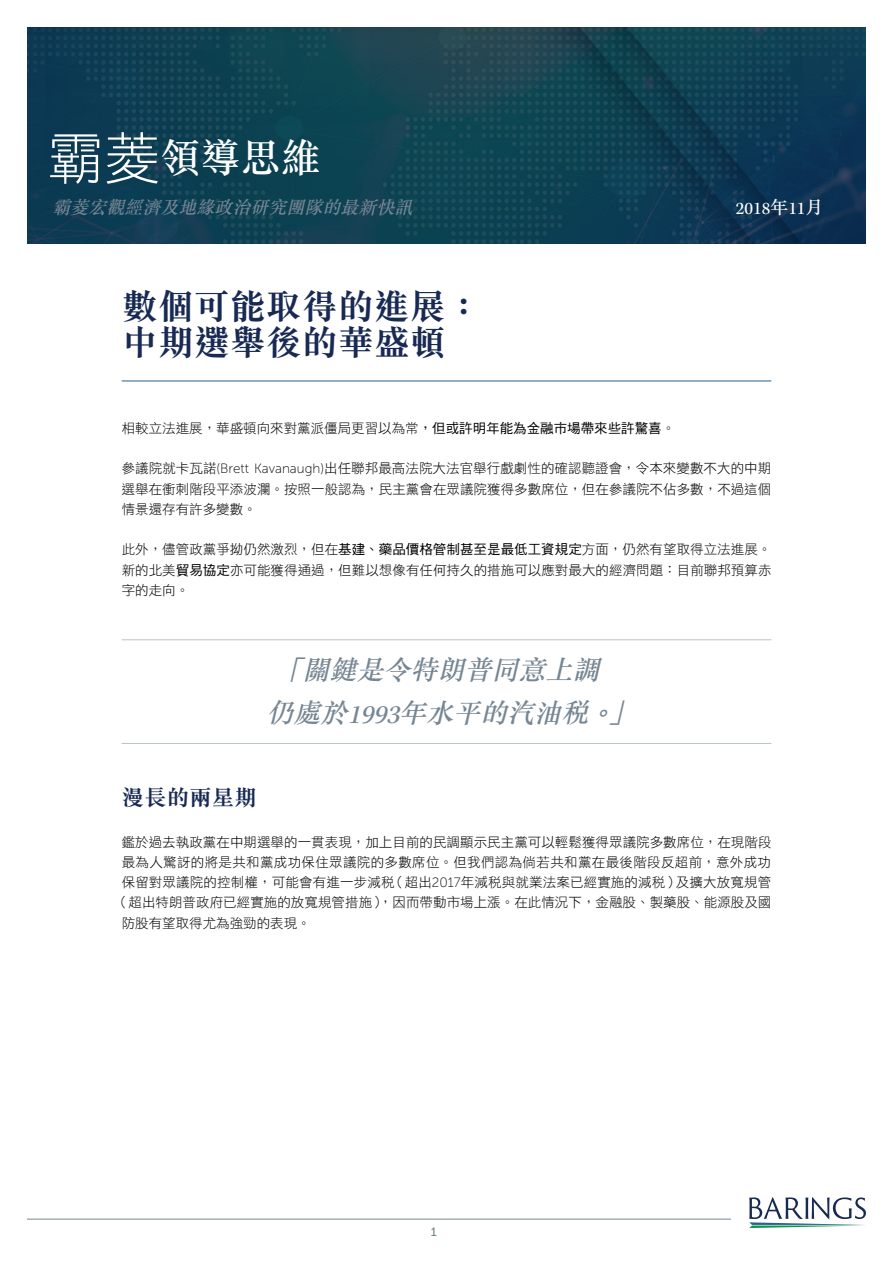
<style>
.page{position:relative;width:893px;height:1263px;background:#fff}
.page>*{position:absolute;margin:0;border:0;box-sizing:border-box;transform-origin:0 0}
.t1{font:500 40.2px "M Sung HK";color:#fff}
.t2{font:700 36px/36px "M Sung HK";color:#182a54}
.t3{font:italic 500 27px/43.5px "M Sung HK";color:#768693}
.t4{font:700 22.5px "M Sung HK";color:#182a54}
.t5{font:italic 500 18px "M Sung HK";color:#768693}
.t6{font:18px "Kepler Std";color:#fff}
.t7{font:13.5px/20.2px "DF Hei HK W3";letter-spacing:.005em;color:#000;text-align:justify}
.t8{font:13.5px "DF Hei HK W3";letter-spacing:.025em;color:#000}
.t9{font:12px "Museo 500";color:#768693}
.s1{font-family:"DF Hei HK W3";font-weight:400;font-size:56.25px}
.s2{font-family:"M Sung HK";font-weight:500}
.s3{font-family:"DF Hei HK W5"}
.s4{font-family:"Museo Sans 100"}
.s5{font-family:"Kepler Std";font-weight:400}
</style>
<div class="page">
<img style="left:27px;top:27px;width:839px;height:216px">
<svg style="left:749px;top:1197px;width:117px;height:31px"></svg>
<hr style="left:27px;top:1219px;width:704px;height:1px;background:#768693">
<hr style="left:122px;top:381px;width:649px;height:1px;background:#276092">
<hr style="left:122px;top:639px;width:649px;height:1px;background:#bac2c9">
<hr style="left:122px;top:743px;width:649px;height:1px;background:#bac2c9">
<h1 class="t1" style="left:48px;top:130px;width:275px"><span class="s1">霸菱</span>領導思維</h1>
<h3 class="t5" style="left:52px;top:194px;width:367px">霸菱宏觀經濟及地緣政治研究團隊的最新快訊</h3>
<h3 class="t6" style="left:736px;top:198px;width:89px">2018<span class="s2">年</span>11<span class="s2">月</span></h3>
<h2 class="t2" style="left:122px;top:287px;width:361px">數個可能取得的進展：中期選舉後的華盛頓</h2>
<p class="t7" style="left:122px;top:418px;width:555px">相較立法進展，華盛頓向來對黨派僵局更習以為常<span class="s3">，但或許明年能為金融市場帶來些許驚喜</span>。</p>
<p class="t7" style="left:122px;top:458px;width:651px">參議院就卡瓦諾<span class="s4">(Brett Kavanaugh)</span>出任聯邦最高法院大法官舉行戲劇性的確認聽證會，令本來變數不大的中期選舉在衝刺階段平添波瀾。按照一般認為，民主黨會在眾議院獲得多數席位，但在參議院不佔多數，不過這個情景還存有許多變數。</p>
<p class="t7" style="left:122px;top:539px;width:651px">此外，儘管政黨爭拗仍然激烈，但在<span class="s3">基建、藥品價格管制甚至是最低工資規定</span>方面，仍然有望取得立法進展。新的北美<span class="s3">貿易協定</span>亦可能獲得通過，但難以想像有任何持久的措施可以應對最大的經濟問題：目前聯邦預算赤字的走向。</p>
<h3 class="t3" style="left:266px;top:647px;width:379px;text-indent:9px">「關鍵是令特朗普同意上調仍處於<span class="s5">1993</span>年水平的汽油稅。」</h3>
<h3 class="t4" style="left:122px;top:782px;width:136px">漫長的兩星期</h3>
<p class="t7" style="left:122px;top:831px;width:651px">鑑於過去執政黨在中期選舉的一貫表現，加上目前的民調顯示民主黨可以輕鬆獲得眾議院多數席位，在現階段</p>
<p class="t8" style="left:122px;top:855px;width:651px">最為人驚訝的將是共和黨成功保住眾議院的多數席位。但我們認為倘若共和黨在最後階段反超前，意外成功</p>
<p class="t7" style="left:122px;top:872px;width:651px">保留對眾議院的控制權，可能會有進一步減稅（超出<span class="s4">2017</span>年減稅與就業法案已經實施的減稅）及擴大放寬規管</p>
<p class="t7" style="left:115px;top:892px;width:658px">（超出特朗普政府已經實施的放寬規管措施），因而帶動市場上漲。在此情況下，金融股、製藥股、能源股及國</p>
<p class="t7" style="left:122px;top:912px;width:190px">防股有望取得尤為強勁的表現。</p>
<p class="t9" style="left:431px;top:1225px;width:8px">1</p>
</div>
